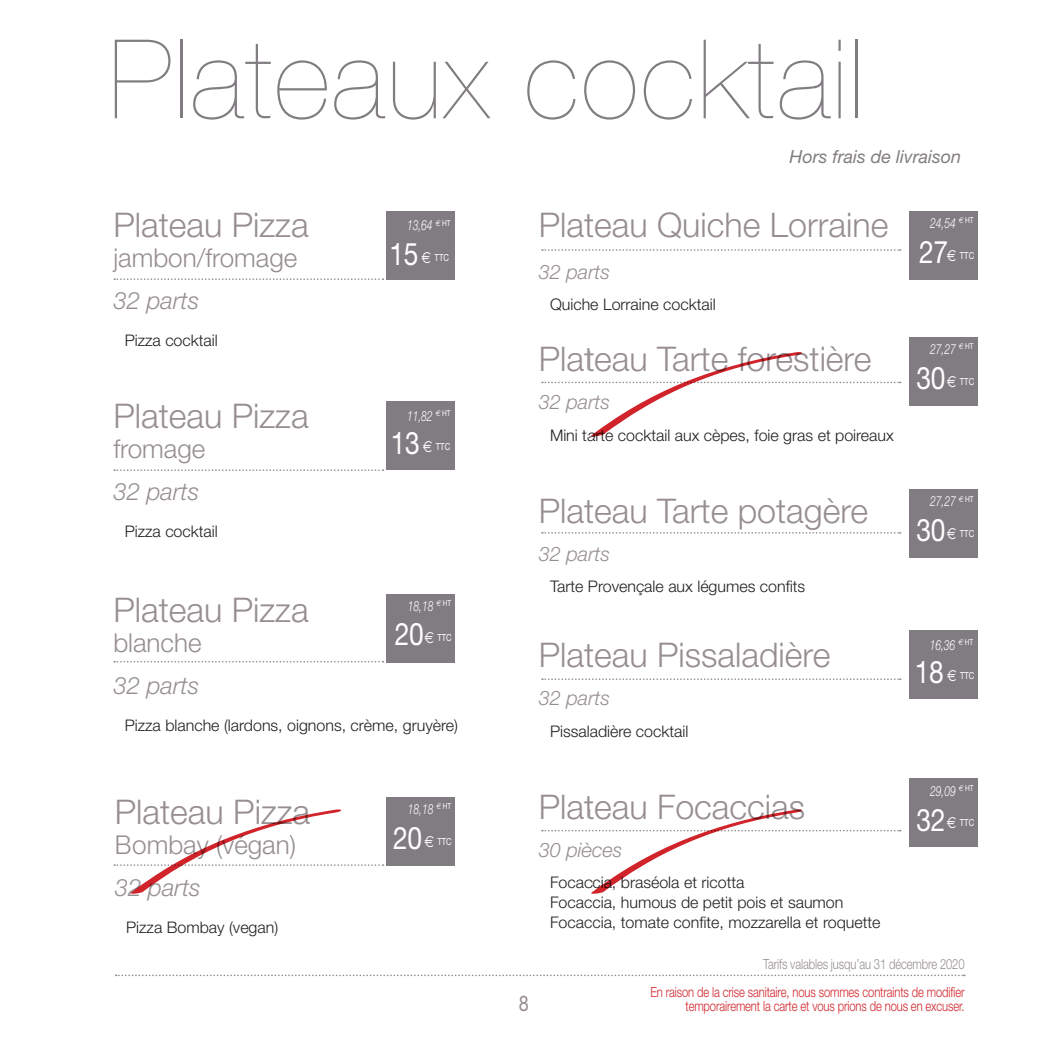
<style>
.page{position:relative;width:1049px;height:1049px;background:#fff}
.page>*{position:absolute;margin:0;border:0;box-sizing:border-box;transform-origin:0 0}
.t1{font:200 110px "Helvetica Neue";letter-spacing:.02em;color:#817c81}
.t2{font:300 34px "Helvetica Neue";color:#968e92}
.t3{font:300 26px "Helvetica Neue";color:#968e92}
.t4{font:italic 300 24px "Helvetica Neue";color:#968e92}
.t5{font:21.6px "Helvetica Neue";color:#968e92;scale:.83 1}
.t6{font:italic 300 20px "Helvetica Neue";color:#968e92}
.t7{font:italic 18px "Helvetica Neue";color:#817c81}
.t8{font:300 16px/20px "Helvetica Neue";color:#231f20}
.t9{font:300 14px/14px "Helvetica Neue";letter-spacing:-.01em;color:#d1232a;text-align:right;scale:.8 1}
.t10{font:italic 300 14px "Helvetica Neue";letter-spacing:-.01em;color:#fff;scale:.74 1}
.t11{font:300 14px "Helvetica Neue";letter-spacing:-.01em;color:#968e92;scale:.8 1}
.t12{font:9.6px "Helvetica Neue";color:#fff;scale:.8 1}
.s1{font-size:31px}
.s2{font-family:"Euro Sans";font-size:16px}
</style>
<div class="page">
<svg style="left:114px;top:278px;width:269px;height:2px"></svg>
<svg style="left:542px;top:249px;width:358px;height:2px"></svg>
<svg style="left:542px;top:532px;width:358px;height:2px"></svg>
<svg style="left:542px;top:678px;width:358px;height:2px"></svg>
<svg style="left:114px;top:469px;width:269px;height:2px"></svg>
<svg style="left:114px;top:661px;width:269px;height:1px"></svg>
<div style="left:386px;top:211px;width:69px;height:68px;background:#817c81"></div>
<div style="left:909px;top:211px;width:68px;height:68px;background:#817c81"></div>
<div style="left:387px;top:594px;width:68px;height:68px;background:#817c81"></div>
<div style="left:387px;top:797px;width:68px;height:68px;background:#817c81"></div>
<div style="left:909px;top:337px;width:68px;height:68px;background:#817c81"></div>
<div style="left:909px;top:489px;width:68px;height:68px;background:#817c81"></div>
<div style="left:909px;top:778px;width:68px;height:69px;background:#817c81"></div>
<div style="left:386px;top:402px;width:69px;height:68px;background:#817c81"></div>
<div style="left:909px;top:631px;width:68px;height:68px;background:#817c81"></div>
<svg style="left:116px;top:974px;width:849px;height:2px"></svg>
<svg style="left:114px;top:809px;width:269px;height:85px"></svg>
<svg style="left:542px;top:809px;width:358px;height:85px"></svg>
<svg style="left:542px;top:352px;width:358px;height:85px"></svg>
<h1 class="t1" style="left:109px;top:16px;width:756px">Plateaux cocktail</h1>
<h2 class="t2" style="left:113px;top:204px;width:197px">Plateau Pizza</h2>
<h3 class="t3" style="left:113px;top:241px;width:185px">jambon/fromage</h3>
<h3 class="t4" style="left:113px;top:286px;width:87px">32 parts</h3>
<p class="t8" style="left:125px;top:330px;width:95px">Pizza cocktail</p>
<h2 class="t2" style="left:113px;top:395px;width:197px">Plateau Pizza</h2>
<h3 class="t3" style="left:113px;top:433px;width:94px">fromage</h3>
<h3 class="t4" style="left:113px;top:478px;width:87px">32 parts</h3>
<p class="t8" style="left:125px;top:521px;width:95px">Pizza cocktail</p>
<p class="t10" style="left:407px;top:217px;width:60px">13,64 <sup>d</sup> <sup>HT</sup></p>
<p class="t12" style="left:389px;top:252px;width:76px"><span class="s1">15</span> <span class="s2">d</span> TTC</p>
<p class="t10" style="left:407px;top:408px;width:60px">11,82 <sup>d</sup> <sup>HT</sup></p>
<p class="t12" style="left:391px;top:441px;width:76px"><span class="s1">13</span> <span class="s2">d</span> TTC</p>
<h2 class="t2" style="left:113px;top:589px;width:197px">Plateau Pizza</h2>
<h3 class="t3" style="left:113px;top:627px;width:90px">blanche</h3>
<h3 class="t4" style="left:113px;top:671px;width:87px">32 parts</h3>
<p class="t8" style="left:125px;top:715px;width:335px">Pizza blanche (lardons, oignons, crème, gruyère)</p>
<p class="t10" style="left:408px;top:598px;width:60px">18,18 <sup>d</sup> <sup>HT</sup></p>
<p class="t12" style="left:395px;top:631px;width:73px"><span class="s1">20</span><span class="s2">d</span> TTC</p>
<h2 class="t2" style="left:115px;top:791px;width:197px">Plateau Pizza</h2>
<h3 class="t3" style="left:115px;top:829px;width:183px">Bombay (végan)</h3>
<h3 class="t4" style="left:115px;top:873px;width:87px">32 parts</h3>
<p class="t8" style="left:126px;top:917px;width:154px">Pizza Bombay (vegan)</p>
<p class="t10" style="left:408px;top:801px;width:60px">18,18 <sup>d</sup> <sup>HT</sup></p>
<p class="t12" style="left:393px;top:835px;width:75px"><span class="s1">20</span> <span class="s2">d</span> TTC</p>
<p class="t7" style="left:789px;top:145px;width:173px">Hors frais de livraison</p>
<h2 class="t2" style="left:539px;top:204px;width:351px">Plateau Quiche Lorraine</h2>
<p class="t6" style="left:539px;top:260px;width:73px">32 parts</p>
<p class="t8" style="left:550px;top:294px;width:167px">Quiche Lorraine cocktail</p>
<h2 class="t2" style="left:539px;top:338px;width:334px">Plateau Tarte forestière</h2>
<p class="t6" style="left:539px;top:390px;width:73px">32 parts</p>
<p class="t8" style="left:550px;top:425px;width:345px">Mini tarte cocktail aux cèpes, foie gras et poireaux</p>
<p class="t10" style="left:930px;top:215px;width:60px">24,54 <sup>d</sup> <sup>HT</sup></p>
<p class="t12" style="left:919px;top:250px;width:70px"><span class="s1">27</span><span class="s2">d</span> TTC</p>
<p class="t10" style="left:930px;top:341px;width:60px">27,27 <sup>d</sup> <sup>HT</sup></p>
<p class="t12" style="left:916px;top:375px;width:74px"><span class="s1">30</span><span class="s2">d</span> TTC</p>
<h2 class="t2" style="left:539px;top:490px;width:331px">Plateau Tarte potagère</h2>
<p class="t6" style="left:539px;top:542px;width:73px">32 parts</p>
<p class="t8" style="left:550px;top:576px;width:257px">Tarte Provençale aux légumes confits</p>
<h2 class="t2" style="left:539px;top:634px;width:293px">Plateau Pissaladière</h2>
<p class="t6" style="left:539px;top:686px;width:73px">32 parts</p>
<p class="t8" style="left:550px;top:721px;width:140px">Pissaladière cocktail</p>
<p class="t10" style="left:930px;top:493px;width:60px">27,27 <sup>d</sup> <sup>HT</sup></p>
<p class="t12" style="left:916px;top:528px;width:74px"><span class="s1">30</span><span class="s2">d</span> TTC</p>
<p class="t10" style="left:930px;top:637px;width:60px">16,36 <sup>d</sup> <sup>HT</sup></p>
<p class="t12" style="left:915px;top:670px;width:76px"><span class="s1">18</span> <span class="s2">d</span> TTC</p>
<h2 class="t2" style="left:539px;top:786px;width:268px">Plateau Focaccias</h2>
<p class="t6" style="left:539px;top:838px;width:85px">30 pièces</p>
<p class="t8" style="left:550px;top:872px;width:332px">Focaccia, braséola et ricotta<br>Focaccia, humous de petit pois et saumon<br>Focaccia, tomate confite, mozzarella et roquette</p>
<p class="t10" style="left:930px;top:782px;width:60px">29,09 <sup>d</sup> <sup>HT</sup></p>
<p class="t12" style="left:916px;top:817px;width:74px"><span class="s1">32</span><span class="s2">d</span> TTC</p>
<h3 class="t5" style="left:519px;top:990px;width:14px">8</h3>
<p class="t11" style="left:763px;top:955px;width:253px">Tarifs valables jusqu’au 31 décembre 2020</p>
<p class="t9" style="left:650px;top:984px;width:394px">En raison de la crise sanitaire, nous sommes contraints de modifier temporairement la carte et vous prions de nous en excuser.</p>
</div>
